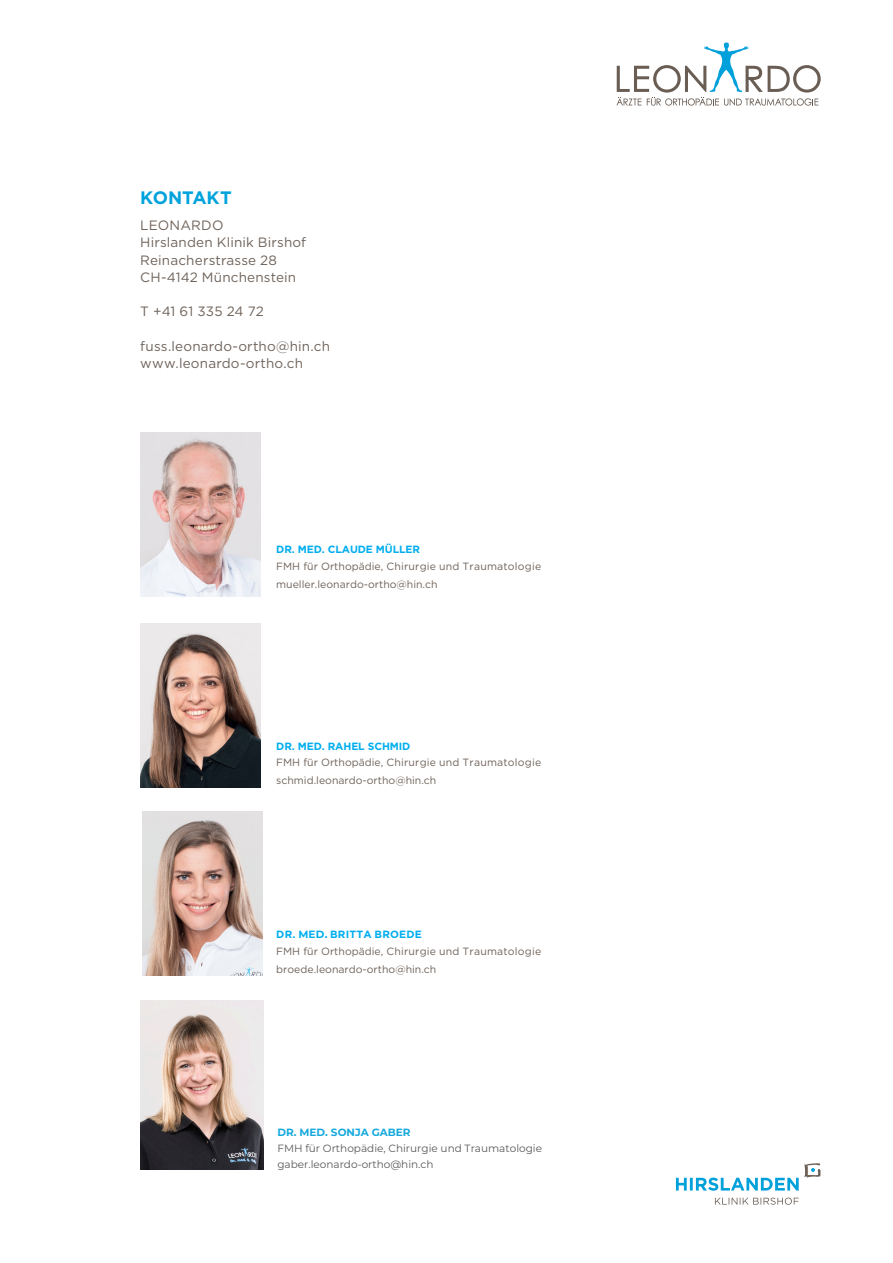
<style>
.page{position:relative;width:893px;height:1263px;background:#fff}
.page>*{position:absolute;margin:0;border:0;box-sizing:border-box;transform-origin:0 0}
.t1{font:700 18px "Gotham";letter-spacing:-.005em;color:#00a3dc}
.t2{font:13.5px/17.2px "Gotham";letter-spacing:.015em;color:#6f635a}
.t3{font:10.5px/18.5px "Gotham";color:#6f635a}
.t4{font:10.5px/15.8px "Montserrat";color:#585858}
.t5{font:10.5px/17.1px "Gotham";letter-spacing:.02em;color:#6f635a}
.t6{font:700 10.5px "Gotham";letter-spacing:-.01em;color:#00aeef}
.t7{font:700 10.5px "Montserrat";color:#15a9dd}
.s1{font-weight:700;color:#00aeef}
.s2{font-family:"Montserrat";font-weight:700;color:#00aeef}
</style>
<div class="page">
<svg style="left:616px;top:43px;width:205px;height:63px"></svg>
<svg style="left:676px;top:1163px;width:145px;height:28px"></svg>
<svg style="left:715px;top:1197px;width:84px;height:8px"></svg>
<img style="left:140px;top:432px;width:121px;height:164px">
<img style="left:140px;top:623px;width:121px;height:165px">
<img style="left:142px;top:811px;width:121px;height:165px">
<img style="left:140px;top:1000px;width:124px;height:169px">
<h1 class="t1" style="left:140px;top:187px;width:93px">KONTAKT</h1>
<p class="t2" style="left:140px;top:216px;width:167px">LEONARDO<br>Hirslanden Klinik Birshof<br>Reinacherstrasse 28<br>CH-4142 Münchenstein</p>
<p class="t2" style="left:140px;top:303px;width:125px">T +41 61 335 24 72</p>
<p class="t2" style="left:140px;top:337px;width:191px">fuss.leonardo-ortho@hin.ch www.leonardo-ortho.ch</p>
<p class="t6" style="left:276px;top:543px;width:145px">DR. MED. CLAUDE MÜLLER</p>
<p class="t3" style="left:276px;top:556px;width:266px">FMH für Orthopädie, Chirurgie und Traumatologie mueller.leonardo-ortho@hin.ch</p>
<p class="t6" style="left:276px;top:740px;width:136px">DR. MED. RAHEL SCHMID</p>
<p class="t3" style="left:276px;top:753px;width:266px">FMH für Orthopädie, Chirurgie und Traumatologie schmid.leonardo-ortho@hin.ch</p>
<p class="t5" style="left:276px;top:925px;width:266px"><span class="s1">DR.</span> <span class="s2">MED.</span> <span class="s1">BRITTA BROEDE<br></span>FMH für Orthopädie, Chirurgie und Traumatologie</p>
<p class="t3" style="left:276px;top:960px;width:162px">broede.leonardo-ortho@hin.ch</p>
<p class="t7" style="left:277px;top:1124px;width:135px">DR. MED. SONJA GABER</p>
<p class="t4" style="left:277px;top:1140px;width:266px">FMH für Orthopädie, Chirurgie und Traumatologie gaber.leonardo-ortho@hin.ch</p>
</div>
